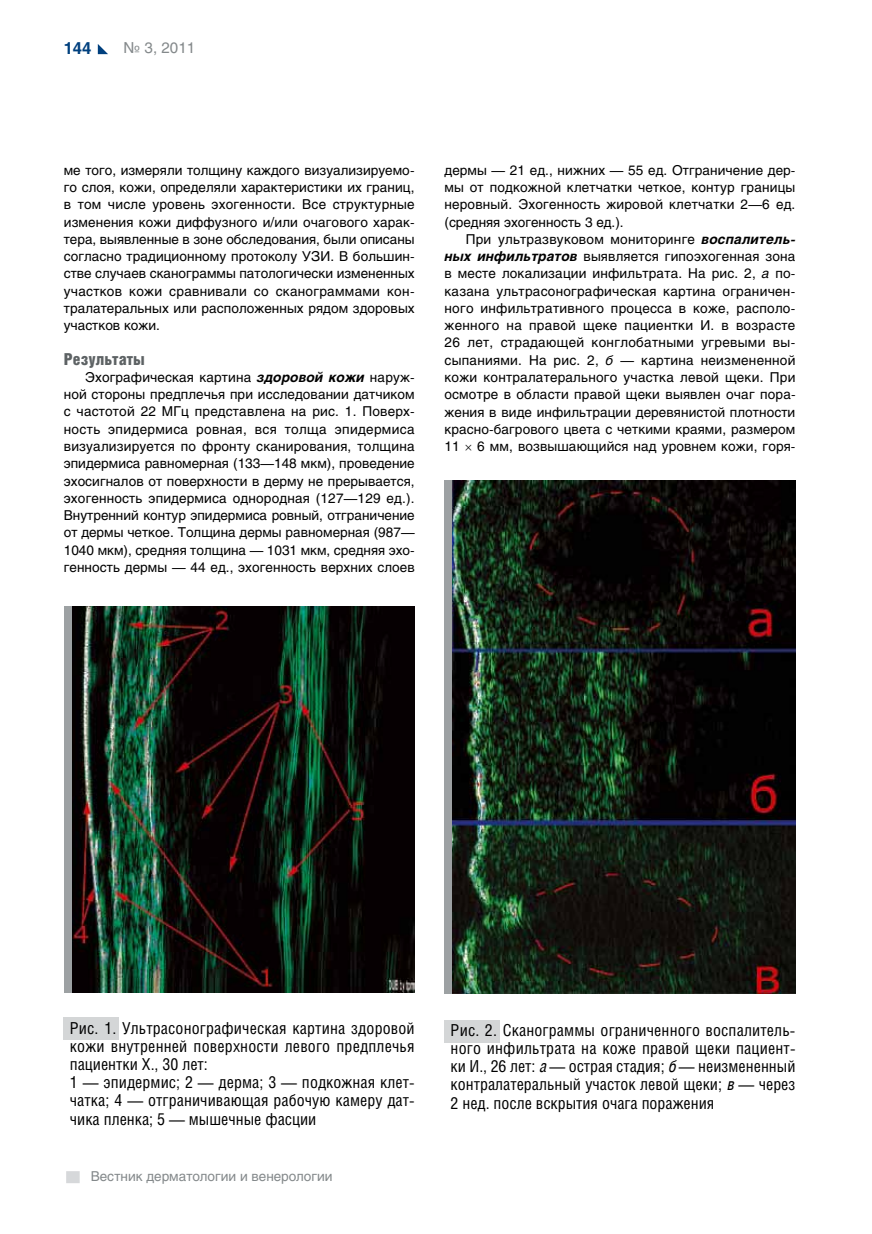
<style>
.page{position:relative;width:872px;height:1234px;background:#fff}
.page>*{position:absolute;margin:0;border:0;box-sizing:border-box;transform-origin:0 0}
.t1{font:16.5px/18.1px "Helios Cond C";letter-spacing:.005em;color:#000}
.t2{font:16.5px "Helios Cond Black C";color:#5d6264}
.t3{font:700 16.5px "Helios C";color:#00407e}
.t4{font:15px "Helios C";color:#84898b}
.t5{font:13.5px/17.2px "Helios C";letter-spacing:.005em;color:#000;text-align:justify}
.t6{font:13.5px "Helios C";color:#84898b}
.s1{font-weight:700;font-style:italic}
.s2{font-style:italic}
.s3{font-family:"Helios Cond";font-style:italic}
</style>
<div class="page">
<div style="left:66px;top:1170px;width:14px;height:12px;background:#d6d8da"></div>
<svg style="left:98px;top:44px;width:10px;height:10px"></svg>
<div style="left:444px;top:1019px;width:56px;height:22px;background:#d4d6d7"></div>
<div style="left:64px;top:1016px;width:55px;height:23px;background:#d4d6d7"></div>
<img style="left:71px;top:606px;width:344px;height:386px">
<img style="left:452px;top:480px;width:343px;height:513px">
<div style="left:64px;top:606px;width:7px;height:386px;background:#9da1a3"></div>
<div style="left:444px;top:480px;width:8px;height:513px;background:#9da1a3"></div>
<p class="t3" style="left:64px;top:38px;width:29px">144</p>
<p class="t4" style="left:124px;top:39px;width:73px">№ 3, 2011</p>
<p class="t5" style="left:64px;top:161px;width:352px">ме того, измеряли толщину каждого визуализируемо&shy;го слоя, кожи, определяли характеристики их границ, в том числе уровень эхогенности. Все структурные изменения кожи диффузного и/или очагового харак&shy;тера, выявленные в зоне обследования, были описаны согласно традиционному протоколу УЗИ. В большин&shy;стве случаев сканограммы патологически измененных участков кожи сравнивали со сканограммами кон&shy;тралатеральных или расположенных рядом здоровых участков кожи.</p>
<p class="t2" style="left:64px;top:349px;width:83px">Результаты</p>
<p class="t5" style="left:64px;top:368px;width:352px;text-indent:21px">Эхографическая картина <span class="s1">здоровой кожи</span> наруж&shy;ной стороны предплечья при исследовании датчиком с частотой 22 МГц представлена на рис. 1. Поверх&shy;ность эпидермиса ровная, вся толща эпидермиса визуализируется по фронту сканирования, толщина эпидермиса равномерная (133—148 мкм), проведение эхосигналов от поверхности в дерму не прерывается, эхогенность эпидермиса однородная (127—129 ед.).<br>Внутренний контур эпидермиса ровный, отграничение от дермы четкое. Толщина дермы равномерная (987— 1040 мкм), средняя толщина — 1031 мкм, средняя эхо&shy;генность дермы — 44 ед., эхогенность верхних слоев</p>
<p class="t5" style="left:444px;top:161px;width:352px">дермы — 21 ед., нижних — 55 ед. Отграничение дер&shy;мы от подкожной клетчатки четкое, контур границы неровный. Эхогенность жировой клетчатки 2—6 ед. (средняя эхогенность 3 ед.).</p>
<p class="t5" style="left:444px;top:230px;width:352px;text-indent:21px">При ультразвуковом мониторинге <span class="s1">воспалитель&shy;ных инфильтратов</span> выявляется гипоэхогенная зона в месте локализации инфильтрата. На рис. 2, <span class="s2">а</span> по&shy;казана ультрасонографическая картина ограничен&shy;ного инфильтративного процесса в коже, располо&shy;женного на правой щеке пациентки И. в возрасте 26 лет, страдающей конглобатными угревыми вы&shy;сыпаниями. На рис. 2, <span class="s2">б</span> — картина неизмененной кожи контралатерального участка левой щеки. При осмотре в области правой щеки выявлен очаг пора&shy;жения в виде инфильтрации деревянистой плотности красно-багрового цвета с четкими краями, размером 11</p>
<p class="t5" style="left:477px;top:437px;width:320px">6 мм, возвышающийся над уровнем кожи, горя-</p>
<p class="t1" style="left:70px;top:1018px;width:346px">Рис. 1. Ультрасонографическая картина здоровой кожи внутренней поверхности левого предплечья пациентки Х., 30 лет:<br>1 — эпидермис; 2 — дерма; 3 — подкожная клет&shy;чатка; 4 — отграничивающая рабочую камеру дат&shy;чика пленка; 5 — мышечные фасции</p>
<p class="t1" style="left:450px;top:1020px;width:346px;text-align:justify">Рис. 2. Сканограммы ограниченного воспалитель&shy;ного инфильтрата на коже правой щеки пациент&shy;ки И., 26 лет: <span class="s3">а</span> — острая стадия; <span class="s3">б</span> — неизмененный контралатеральный участок левой щеки; <span class="s3">в</span> — через 2 нед. после вскрытия очага поражения</p>
<p class="t6" style="left:91px;top:1168px;width:243px">Вестник дерматологии и венерологии</p>
</div>
